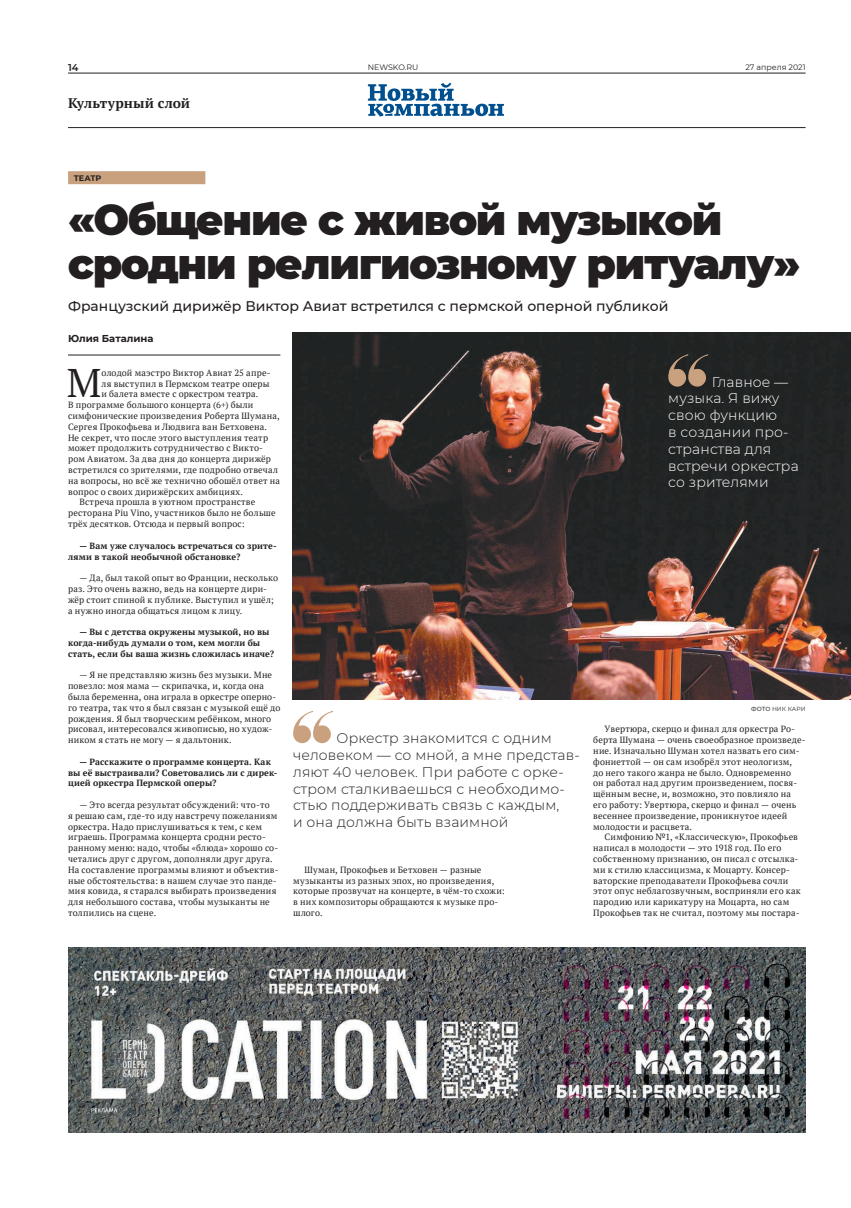
<style>
.page{position:relative;width:851px;height:1208px;background:#fff}
.page>*{position:absolute;margin:0;border:0;box-sizing:border-box;transform-origin:0 0}
.Заголовок_42{font:900 42px/43.2px "Montserrat";letter-spacing:-.03em;color:#231f20}
.Первый_абзац{font:39.9px "PT Serif";color:#231f20}
.Цитата_1{font:300 14px/16.8px "Montserrat";letter-spacing:.01em;color:#231f20}
.Цитата_1-2{font:300 14px/16.8px "Montserrat";letter-spacing:.01em;color:#fff}
.Лид{font:500 14px "Montserrat";color:#231f20}
.t1{font:700 13.8px "PT Serif";letter-spacing:.005em;color:#231f20}
.Автор{font:700 10px "Montserrat";color:#231f20}
.t2{font:600 9.9px "Montserrat";color:#231f20}
.Основной_текст{font:9px/10.8px "PT Serif";letter-spacing:.025em;color:#231f20}
.Первый_абзац-2{font:9px "PT Serif";letter-spacing:.025em;color:#231f20}
.Вопроc_в_интервью{font:700 9px/10.8px "PT Serif";letter-spacing:.015em;color:#231f20}
.Рубрика{font:700 8px "Montserrat";letter-spacing:.005em;color:#231f20}
.t3{font:7.9px "Montserrat";color:#231f20}
.Фотограф{font:500 6px "Montserrat";color:#57585a}
.s1{font-weight:600}
</style>
<div class="page">
<hr style="left:68px;top:127px;width:737px;height:1px;background:#231f20">
<hr style="left:68px;top:73px;width:737px;height:1px;background:#231f20">
<svg style="left:368px;top:83px;width:136px;height:34px"></svg>
<img style="left:293px;top:333px;width:557px;height:367px">
<hr style="left:68px;top:355px;width:212px;height:1px;background:#231f20">
<svg style="left:293px;top:711px;width:40px;height:32px"></svg>
<div style="left:68px;top:171px;width:137px;height:13px;background:#c9a17e"></div>
<img style="left:68px;top:947px;width:737px;height:185px">
<svg style="left:668px;top:354px;width:40px;height:33px"></svg>
<p class="t2" style="left:68px;top:60px;width:12px">14</p>
<p class="t3" style="left:368px;top:62px;width:52px">NEWSKO.RU</p>
<p class="t3" style="left:745px;top:62px;width:62px">27 апреля 2021</p>
<p class="t1" style="left:68px;top:93px;width:124px">Культурный слой</p>
<p class="Рубрика" style="left:74px;top:173px;width:29px">ТЕАТР</p>
<p class="Заголовок_42" style="left:68px;top:196px;width:733px">«Общение с живой музыкой сродни религиозному ритуалу»</p>
<p class="Лид" style="left:68px;top:296px;width:601px">Французский дирижёр Виктор Авиат встретился с пермской оперной публикой</p>
<p class="Автор" style="left:68px;top:332px;width:87px">Юлия Баталина</p>
<p class="Первый_абзац" style="left:67px;top:357px;width:36px">М</p>
<p class="Первый_абзац-2" style="left:101px;top:367px;width:171px">олодой маэстро Виктор Авиат 25 апре-</p>
<p class="Первый_абзац-2" style="left:101px;top:377px;width:169px">ля выступил в Пермском театре оперы</p>
<p class="Первый_абзац-2" style="left:101px;top:388px;width:158px">и балета вместе с оркестром театра.</p>
<p class="Первый_абзац-2" style="left:68px;top:399px;width:187px">В программе большого концерта (6+) были</p>
<p class="Первый_абзац-2" style="left:68px;top:410px;width:213px">симфонические произведения Роберта Шумана,</p>
<p class="Первый_абзац-2" style="left:68px;top:421px;width:200px">Сергея Прокофьева и Людвига ван Бетховена.</p>
<p class="Первый_абзац-2" style="left:68px;top:431px;width:201px">Не секрет, что после этого выступления театр</p>
<p class="Первый_абзац-2" style="left:68px;top:442px;width:196px">может продолжить сотрудничество с Викто-</p>
<p class="Первый_абзац-2" style="left:68px;top:453px;width:204px">ром Авиатом. За два дня до концерта дирижёр</p>
<p class="Первый_абзац-2" style="left:68px;top:464px;width:211px">встретился со зрителями, где подробно отвечал</p>
<p class="Первый_абзац-2" style="left:68px;top:475px;width:213px">на вопросы, но всё же технично обошёл ответ на</p>
<p class="Первый_абзац-2" style="left:68px;top:485px;width:176px">вопрос о своих дирижёрских амбициях.</p>
<p class="Основной_текст" style="left:68px;top:497px;width:209px;text-indent:11px">Встреча прошла в уютном пространстве ресторана Piu Vino, участников было не больше трёх десятков. Отсюда и первый вопрос:</p>
<p class="Вопроc_в_интервью" style="left:68px;top:540px;width:210px;text-indent:11px">— Вам уже случалось встречаться со зрите&shy;лями в такой необычной обстановке?</p>
<p class="Основной_текст" style="left:68px;top:572px;width:211px;text-indent:11px">— Да, был такой опыт во Франции, несколько раз. Это очень важно, ведь на концерте дири&shy;жёр стоит спиной к публике. Выступил и ушёл; а нужно иногда общаться лицом к лицу.</p>
<p class="Вопроc_в_интервью" style="left:68px;top:626px;width:207px;text-indent:11px">— Вы с детства окружены музыкой, но вы когда-нибудь думали о том, кем могли бы стать, если бы ваша жизнь сложилась иначе?</p>
<p class="Основной_текст" style="left:68px;top:669px;width:214px;text-indent:11px">— Я не представляю жизнь без музыки. Мне повезло: моя мама — скрипачка, и, когда она была беременна, она играла в оркестре оперно&shy;го театра, так что я был связан с музыкой ещё до рождения. Я был творческим ребёнком, много рисовал, интересовался живописью, но худож&shy;ником я стать не могу — я дальтоник.</p>
<p class="Вопроc_в_интервью" style="left:68px;top:756px;width:211px;text-indent:11px">— Расскажите о программе концерта. Как вы её выстраивали? Советовались ли с дирек&shy;цией оркестра Пермской оперы?</p>
<p class="Основной_текст" style="left:68px;top:799px;width:212px;text-indent:11px">— Это всегда результат обсуждений: что-то<br>я решаю сам, где-то иду навстречу пожеланиям оркестра. Надо прислушиваться к тем, с кем играешь. Программа концерта сродни ресто&shy;ранному меню: надо, чтобы «блюда» хорошо со&shy;четались друг с другом, дополняли друг друга.<br>На составление программы влияют и объектив&shy;ные обстоятельства: в нашем случае это панде&shy;мия ковида, я старался выбирать произведения для небольшого состава, чтобы музыканты не толпились на сцене.</p>
<p class="Цитата_1" style="left:293px;top:729px;width:288px;text-indent:43px">Оркестр знакомится с одним человеком — со мной, а мне представ&shy;ляют 40 человек. При работе с орке&shy;стром сталкиваешься с необходимо&shy;стью поддерживать связь с каждым,<br>и она должна быть взаимной</p>
<p class="Основной_текст" style="left:293px;top:864px;width:213px;text-indent:11px">Шуман, Прокофьев и Бетховен — разные музыканты из разных эпох, но произведения, которые прозвучат на концерте, в чём-то схожи: в них композиторы обращаются к музыке про&shy;шлого.</p>
<p class="Цитата_1-2" style="left:668px;top:373px;width:132px;text-indent:43px">Главное — музыка. Я вижу свою функцию<br>в создании про&shy;странства для встречи оркестра со зрителями</p>
<p class="Фотограф" style="left:751px;top:704px;width:56px"><span class="s1">ФОТО</span> НИК КАРИ</p>
<p class="Основной_текст" style="left:593px;top:723px;width:214px;text-indent:11px">Увертюра, скерцо и финал для оркестра Ро&shy;берта Шумана — очень своеобразное произведе&shy;ние. Изначально Шуман хотел назвать его сим&shy;фониеттой — он сам изобрёл этот неологизм,<br>до него такого жанра не было. Одновременно<br>он работал над другим произведением, посвя&shy;щённым весне, и, возможно, это повлияло на его работу: Увертюра, скерцо и финал — очень весеннее произведение, проникнутое идеей молодости и расцвета.</p>
<p class="Основной_текст" style="left:593px;top:831px;width:209px;text-indent:11px">Симфонию №1, «Классическую», Прокофьев написал в молодости — это 1918 год. По его собственному признанию, он писал с отсылка&shy;ми к стилю классицизма, к Моцарту. Консер&shy;ваторские преподаватели Прокофьева сочли этот опус неблагозвучным, восприняли его как пародию или карикатуру на Моцарта, но сам Прокофьев так не считал, поэтому мы постара-</p>
</div>
